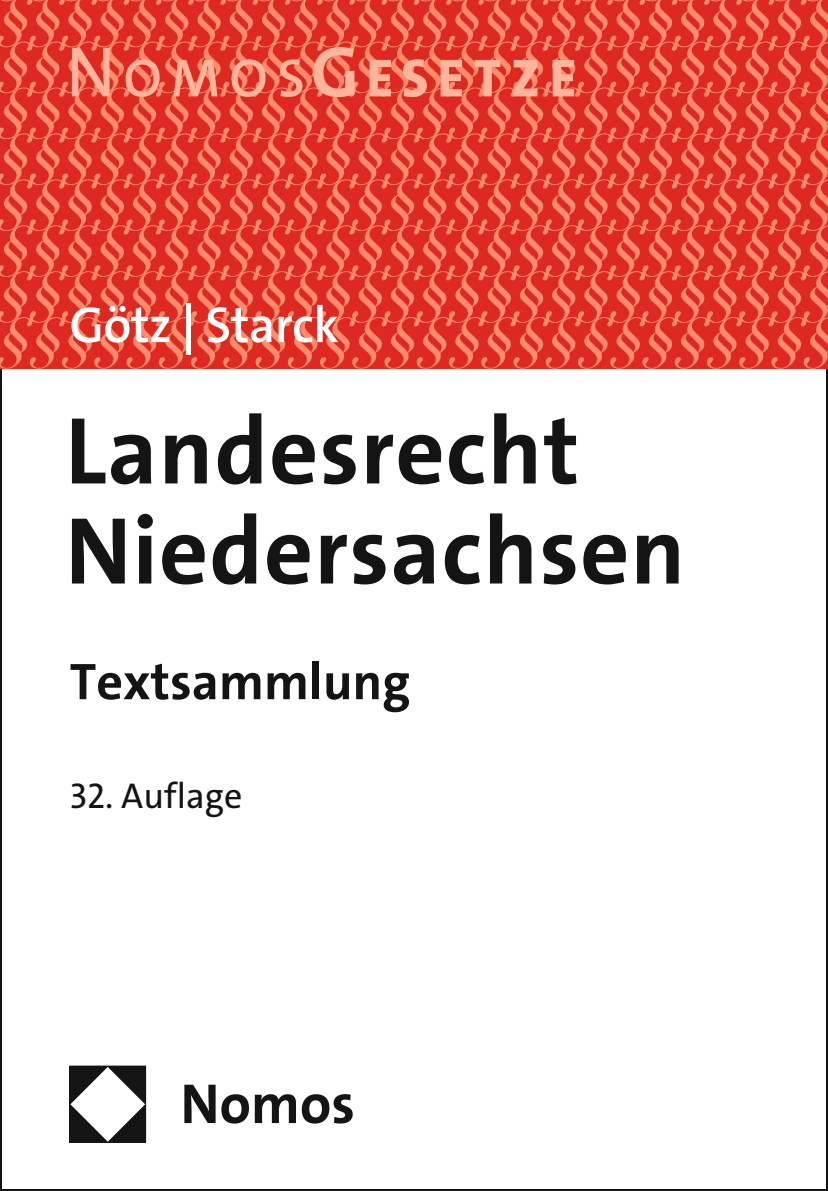
<style>
.page{position:relative;width:828px;height:1191px;background:#fff}
.page>*{position:absolute;margin:0;border:0;box-sizing:border-box;transform-origin:0 0}
.t1{font:700 96px/100px "The Sans C5";letter-spacing:.01em;color:#131413}
.t2{font:800 54px "The Sans C5";letter-spacing:.17em;color:#ffb59b}
.t3{font:700 52px "The Sans C5";color:#131413}
.t4{font:600 51px "The Sans C5";letter-spacing:-.015em;color:#fff}
.t5{font:36px "The Sans C5";color:#131413}
.s1{font-weight:400;font-size:72px}
.s2{font-weight:600}
.s3{font-weight:700;font-size:72px}
</style>
<div class="page">
<img style="left:0;top:0;width:828px;height:380px">
<img style="left:70px;top:1065px;width:283px;height:77px">
<p class="t2" style="left:66px;top:43px;width:512px"><span class="s1">N</span><span class="s2">OMOS</span><span class="s3">G</span>ESETZE</p>
<p class="t4" style="left:69px;top:292px;width:271px">Götz | Starck</p>
<p class="t1" style="left:65px;top:402px;width:621px">Landesrecht<br>Niedersachsen</p>
<p class="t3" style="left:70px;top:648px;width:342px">Textsammlung</p>
<p class="t5" style="left:70px;top:772px;width:174px">32. Auflage</p>
</div>
